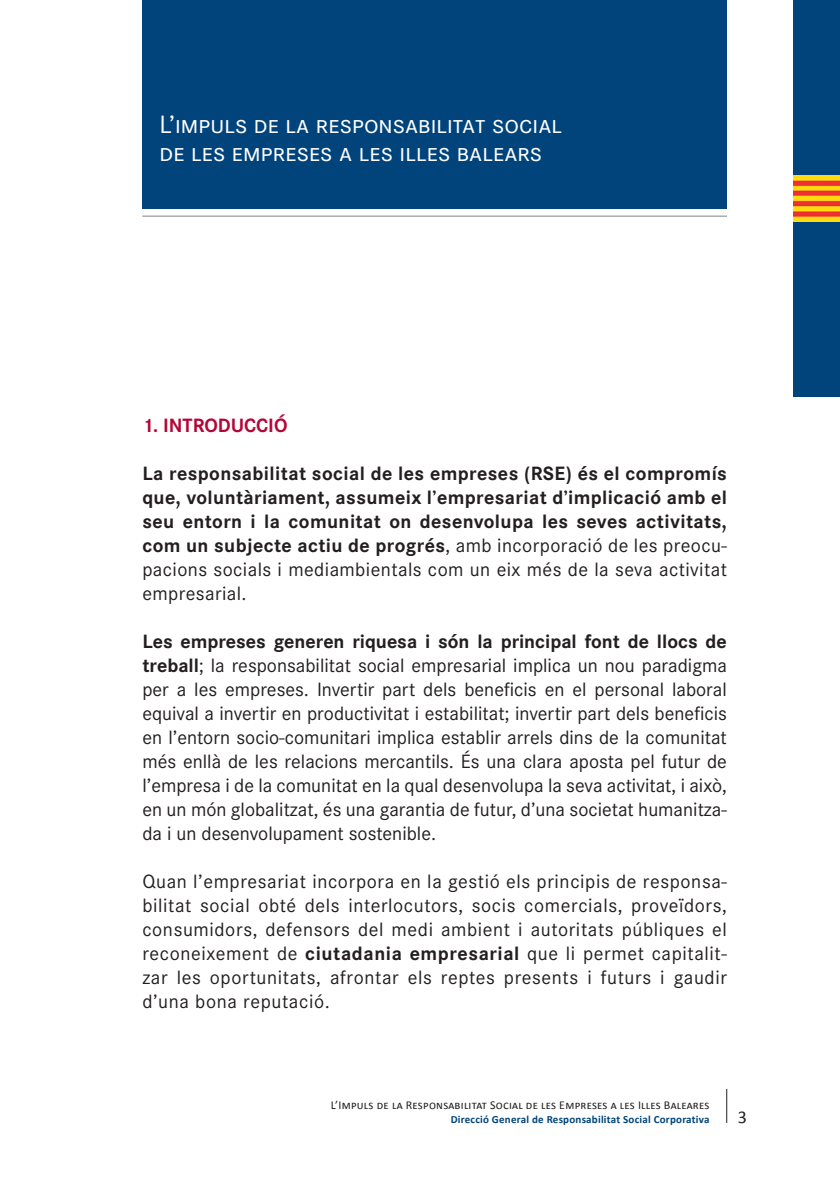
<style>
.page{position:relative;width:840px;height:1191px;background:#fff}
.page>*{position:absolute;margin:0;border:0;box-sizing:border-box;transform-origin:0 0}
.t1{font:26px/28px "Corporate SSC";color:#fff}
.t2{font:20px/24px "Corporate S";letter-spacing:.01em;color:#231f20;text-align:justify}
.t3{font:700 20px/24px "Corporate S";letter-spacing:.02em;color:#231f20;text-align:justify}
.t4{font:700 20px "Corporate S";color:#b50536}
.t5{font:18px "Calibri";color:#231f20}
.t6{font:12px "Calibri";letter-spacing:.02em;color:#231f20}
.t7{font:700 11px "Calibri";letter-spacing:.02em;color:#00447b}
.s1{font-weight:400}
.s2{font-weight:700}
</style>
<div class="page">
<hr style="left:726px;top:1089px;width:1px;height:34px;background:#231f20">
<div style="left:793px;top:0;width:46px;height:397px;background:#00447b"></div>
<img style="left:793px;top:175px;width:46px;height:47px">
<div style="left:142px;top:0;width:584px;height:208px;background:#00447b"></div>
<hr style="left:142px;top:216px;width:584px;height:1px;background:#808285">
<h1 class="t1" style="left:159px;top:110px;width:404px">L’impuls de la responsabilitat social de les empreses a les illes balears</h1>
<p class="t4" style="left:142px;top:414px;width:146px">1. INTRODUCCIÓ</p>
<p class="t3" style="left:142px;top:462px;width:586px">La responsabilitat social de les empreses (RSE) és el compromís que, voluntàriament, assumeix l’empresariat d’implicació amb el seu entorn i la comunitat on desenvolupa les seves activitats, com un subjecte actiu de progrés<span class="s1">, amb incorporació de les preocu&shy;pacions socials i mediambientals com un eix més de la seva activitat empresarial.</span></p>
<p class="t2" style="left:142px;top:629px;width:586px"><span class="s2">Les empreses generen riquesa i són la principal font de llocs de treball</span>; la responsabilitat social empresarial implica un nou paradigma per a les empreses. Invertir part dels beneficis en el personal laboral equival a invertir en productivitat i estabilitat; invertir part dels beneficis en l’entorn socio-comunitari implica establir arrels dins de la comunitat més enllà de les relacions mercantils. És una clara aposta pel futur de l’empresa i de la comunitat en la qual desenvolupa la seva activitat, i això, en un món globalitzat, és una garantia de futur, d’una societat humanitza&shy;da i un desenvolupament sostenible.</p>
<p class="t2" style="left:142px;top:869px;width:586px">Quan l’empresariat incorpora en la gestió els principis de responsa&shy;bilitat social obté dels interlocutors, socis comercials, proveïdors, consumidors, defensors del medi ambient i autoritats públiques el reconeixement de <span class="s2">ciutadania empresarial</span> que li permet capitalit&shy;zar les oportunitats, afrontar els reptes presents i futurs i gaudir d’una bona reputació.</p>
<p class="t6" style="left:330px;top:1097px;width:380px">L’Impuls de la Responsabilitat Social de les Empreses a les Illes Baleares</p>
<p class="t7" style="left:450px;top:1112px;width:260px">Direcció General de Responsabilitat Social Corporativa</p>
<p class="t5" style="left:737px;top:1106px;width:11px">3</p>
</div>
